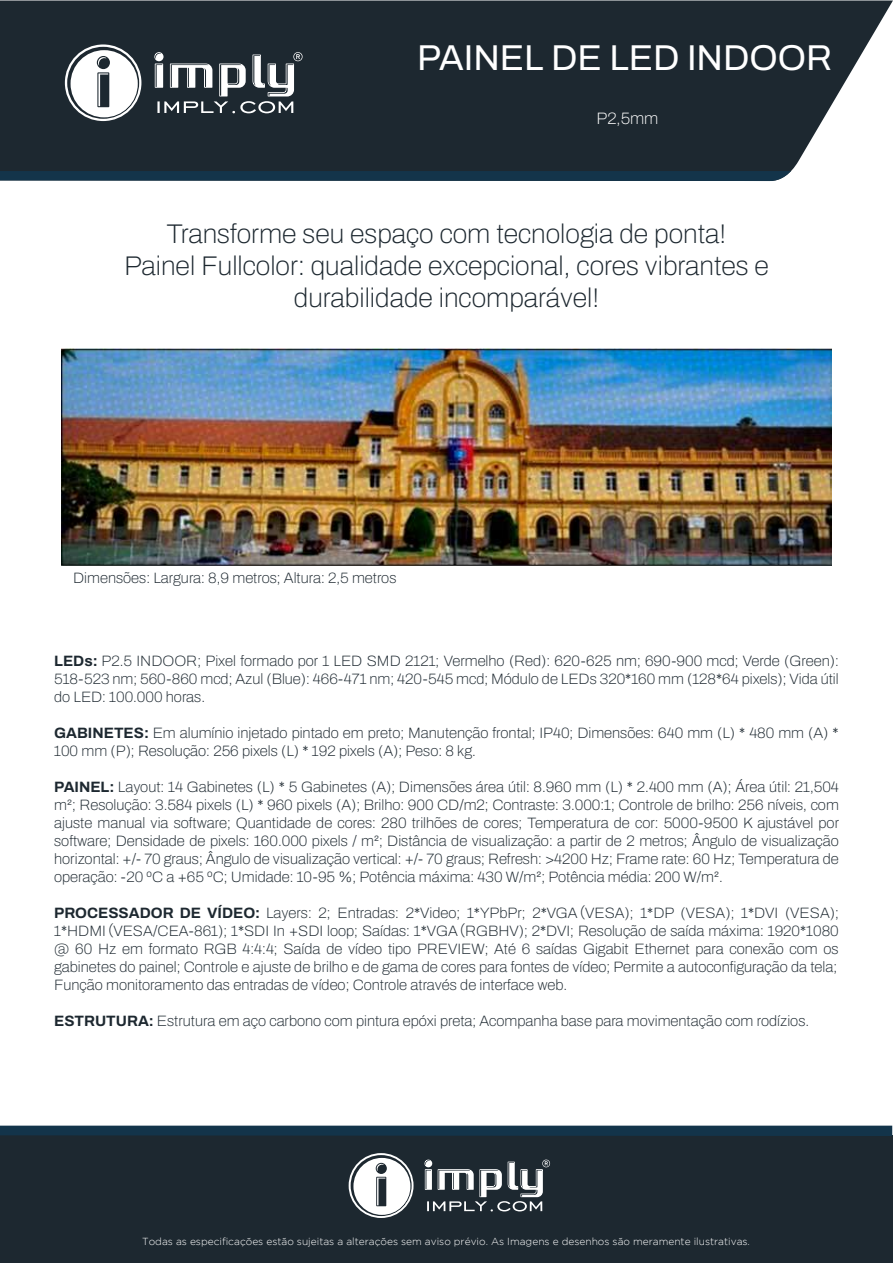
<style>
.page{position:relative;width:893px;height:1263px;background:#fff}
.page>*{position:absolute;margin:0;border:0;box-sizing:border-box;transform-origin:0 0}
.t1{font:36px "Archivo";color:#fff}
.t2{font:100 27px/32.4px "Archivo";color:#1d2830;text-align:center}
.t3{font:100 16.5px "Archivo";color:#fff}
.t4{font:100 15px/18px "Archivo";color:#1d2830;text-align:justify}
.t5{font:300 10.2px "Gotham";color:#fff}
.s1{font-weight:700}
.s2{font-family:"Koz Go Pr 6 N";font-weight:400}
</style>
<div class="page">
<svg style="left:0;top:0;width:893px;height:171px;background:#2c363d"></svg>
<svg style="left:0;top:171px;width:791px;height:10px;background:#17374c"></svg>
<div style="left:0;top:1135px;width:892px;height:128px;background:#1d2830"></div>
<div style="left:0;top:1126px;width:892px;height:10px;background:#13344a"></div>
<svg style="left:65px;top:44px;width:76px;height:77px"></svg>
<svg style="left:154px;top:52px;width:149px;height:61px"></svg>
<svg style="left:349px;top:1153px;width:65px;height:65px"></svg>
<svg style="left:424px;top:1159px;width:126px;height:52px"></svg>
<img style="left:61px;top:349px;width:771px;height:216px">
<h1 class="t1" style="left:417px;top:31px;width:417px">PAINEL DE LED INDOOR</h1>
<p class="t3" style="left:597px;top:106px;width:63px">P2,5mm</p>
<h2 class="t2" style="left:124px;top:217px;width:646px">Transforme seu espaço com tecnologia de ponta!<br>Painel Fullcolor: qualidade excepcional, cores vibrantes e durabilidade incomparável!</h2>
<p class="t4" style="left:73px;top:569px;width:325px">Dimensões: Largura: 8,9 metros; Altura: 2,5 metros</p>
<p class="t4" style="left:54px;top:652px;width:786px"><span class="s1">LEDs:</span> P2.5 INDOOR; Pixel formado por 1 LED SMD 2121; Vermelho (Red): 620-625 nm; 690-900 mcd; Verde (Green):<br>518-523 nm; 560-860 mcd; Azul (Blue): 466-471 nm; 420-545 mcd; Módulo de LEDs 320*160 mm (128*64 pixels); Vida útil do LED: 100.000 horas.</p>
<p class="t4" style="left:54px;top:724px;width:786px"><span class="s1">GABINETES:</span> Em alumínio injetado pintado em preto; Manutenção frontal; IP40; Dimensões: 640 mm (L) * 480 mm (A) *<br>100 mm (P); Resolução: 256 pixels (L) * 192 pixels (A); Peso: 8 kg.</p>
<p class="t4" style="left:54px;top:778px;width:786px"><span class="s1">PAINEL:</span> Layout: 14 Gabinetes (L) * 5 Gabinetes (A); Dimensões área útil: 8.960 mm (L) * 2.400 mm (A); Área útil: 21,504 m2; Resolução: 3.584 pixels (L) * 960 pixels (A); Brilho: 900 CD/m2; Contraste: 3.000:1; Controle de brilho: 256 níveis, com ajuste manual via software; Quantidade de cores: 280 trilhões de cores; Temperatura de cor: 5000-9500 K ajustável por software; Densidade de pixels: 160.000 pixels / m2; Distância de visualização: a partir de 2 metros; Ângulo de visualização horizontal: +/- 70 graus; Ângulo de visualização vertical: +/- 70 graus; Refresh: &gt;4200 Hz; Frame rate: 60 Hz; Temperatura de operação: -20 ºC a +65 ºC; Umidade: 10-95 %; Potência máxima: 430 W/m2; Potência média: 200 W/m2.</p>
<p class="t4" style="left:54px;top:904px;width:786px"><span class="s1">PROCESSADOR DE VÍDEO:</span> Layers: 2; Entradas: 2*Video; 1*YPbPr; 2*VGA<span class="s2">（</span>VESA); 1*DP (VESA); 1*DVI (VESA); 1*HDMI<span class="s2">（</span>VESA/CEA-861); 1*SDI In +SDI loop; Saídas: 1*VGA<span class="s2">（</span>RGBHV); 2*DVI; Resolução de saída máxima: 1920*1080 @ 60 Hz em formato RGB 4:4:4; Saída de vídeo tipo PREVIEW; Até 6 saídas Gigabit Ethernet para conexão com os gabinetes do painel; Controle e ajuste de brilho e de gama de cores para fontes de vídeo; Permite a autoconfiguração da tela; Função monitoramento das entradas de vídeo; Controle através de interface web.</p>
<p class="t4" style="left:54px;top:1012px;width:756px"><span class="s1">ESTRUTURA:</span> Estrutura em aço carbono com pintura epóxi preta; Acompanha base para movimentação com rodízios.</p>
<p class="t5" style="left:142px;top:1236px;width:609px">Todas as especificações estão sujeitas a alterações sem aviso prévio. As Imagens e desenhos são meramente ilustrativas.</p>
</div>
